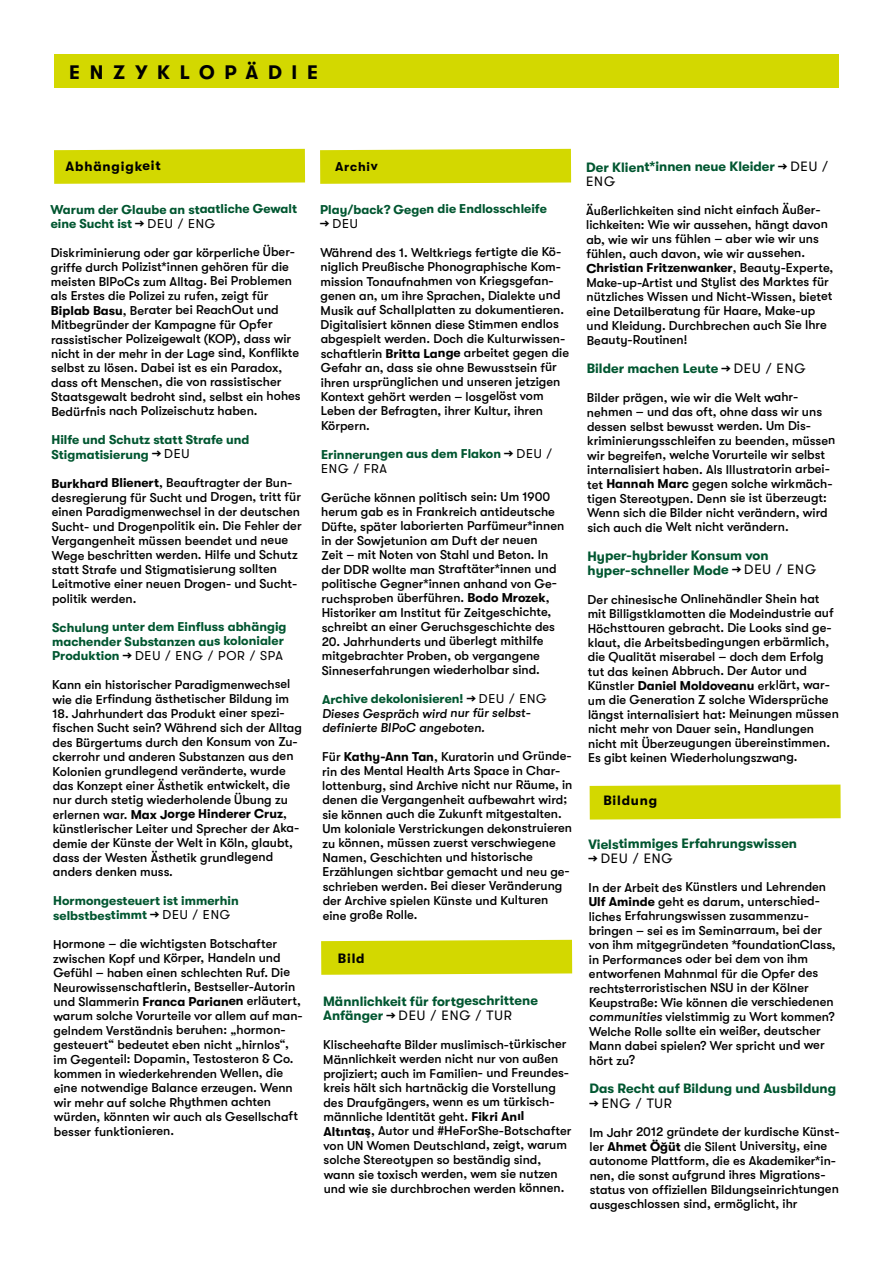
<style>
.page{position:relative;width:893px;height:1263px;background:#fff}
.page>*{position:absolute;margin:0;border:0;box-sizing:border-box;transform-origin:0 0}
.t1{font:700 19.5px "GT Walsheim";letter-spacing:.5em;color:#000}
.t2{font:700 13.5px/14.4px "GT Walsheim";letter-spacing:-.005em;color:#005630}
.t3{font:700 13.5px "GT Walsheim";letter-spacing:.055em;color:#000}
.t4{font:13.5px "GT Walsheim";letter-spacing:.055em;color:#000}
.t5{font:500 12.75px/14.4px "GT Walsheim";letter-spacing:-.005em;color:#000}
.t6{font:700 12.75px/14.5px "GT Walsheim";letter-spacing:-.005em;color:#005630}
.t7{font:12.75px "GT Walsheim Md Ob";color:#000}
.t8{font:700 12.75px "GT Walsheim";letter-spacing:.055em;color:#000}
.t9{font:12.75px "GT Walsheim";color:#000}
.s1{color:#000}
.s2{font-weight:400;color:#000}
.s3{font-weight:700}
.s4{font-size:12.75px;color:#000}
.s5{font-weight:700;font-size:12.75px}
.s6{font-family:"GT Walsheim Md Ob";font-weight:400}
</style>
<div class="page">
<div style="left:54px;top:54px;width:785px;height:34px;background:#d3d800"></div>
<svg style="left:54px;top:149px;width:251px;height:35px;background:#d4d909"></svg>
<svg style="left:320px;top:149px;width:251px;height:35px;background:#d4d90a"></svg>
<div style="left:321px;top:940px;width:251px;height:35px;background:#d3d800"></div>
<div style="left:590px;top:784px;width:251px;height:35px;background:#d3d800"></div>
<p class="t1" style="left:69px;top:61px;width:250px">ENZYKLOPÄDIE</p>
<p class="t3" style="left:65px;top:158px;width:97px">Abhängigkeit</p>
<p class="t6" style="left:51px;top:202px;width:248px">Warum der Glaube an staatliche Gewalt eine Sucht ist <span class="s1">→</span> <span class="s2">DEU / ENG</span></p>
<p class="t5" style="left:51px;top:245px;width:252px">Diskriminierung oder gar körperliche Über&shy;griffe durch Polizist*innen gehören für die meisten BIPoCs zum Alltag. Bei Problemen als Erstes die Polizei zu rufen, zeigt für <span class="s3">Biplab Basu</span>, Berater bei ReachOut und Mitbegründer der Kampagne für Opfer rassistischer Polizeigewalt (KOP), dass wir nicht in der mehr in der Lage sind, Konflikte selbst zu lösen. Dabei ist es ein Paradox, dass oft Menschen, die von rassistischer Staatsgewalt bedroht sind, selbst ein hohes Bedürfnis nach Polizeischutz haben.</p>
<p class="t6" style="left:51px;top:432px;width:200px">Hilfe und Schutz statt Strafe und<br>Stigmatisierung <span class="s1">→</span> <span class="s2">DEU</span></p>
<p class="t5" style="left:52px;top:475px;width:252px"><span class="s3">Burkhard Blienert</span>, Beauftragter der Bun&shy;desregierung für Sucht und Drogen, tritt für einen Paradigmenwechsel in der deutschen Sucht- und Drogenpolitik ein. Die Fehler der Vergangenheit müssen beendet und neue Wege beschritten werden. Hilfe und Schutz statt Strafe und Stigmatisierung sollten Leitmotive einer neuen Drogen- und Sucht&shy;politik werden.</p>
<p class="t6" style="left:52px;top:620px;width:236px">Schulung unter dem Einfluss abhängig machender Substanzen aus kolonialer<br>Produktion <span class="s1">→</span> <span class="s2">DEU / ENG / POR / SPA</span></p>
<p class="t5" style="left:52px;top:677px;width:240px">Kann ein historischer Paradigmenwechsel wie die Erfindung ästhetischer Bildung im</p>
<p class="t5" style="left:52px;top:706px;width:251px">18. Jahrhundert das Produkt einer spezi&shy;fischen Sucht sein? Während sich der Alltag des Bürgertums durch den Konsum von Zu&shy;ckerrohr und anderen Substanzen aus den Kolonien grundlegend veränderte, wurde das Konzept einer Ästhetik entwickelt, die nur durch stetig wiederholende Übung zu erlernen war. <span class="s3">Max Jorge Hinderer Cruz</span>, künstlerischer Leiter und Sprecher der Aka&shy;demie der Künste der Welt in Köln, glaubt, dass der Westen Ästhetik grundlegend anders denken muss.</p>
<p class="t6" style="left:53px;top:893px;width:187px">Hormongesteuert ist immerhin selbstbestimmt <span class="s1">→</span> <span class="s2">DEU / ENG</span></p>
<p class="t5" style="left:53px;top:936px;width:251px">Hormone – die wichtigsten Botschafter zwischen Kopf und Körper, Handeln und Gefühl – haben einen schlechten Ruf. Die Neurowissenschaftlerin, Bestseller-Autorin und Slammerin <span class="s3">Franca Parianen</span> erläutert, warum solche Vorurteile vor allem auf man&shy;gelndem Verständnis beruhen: „hormon&shy;gesteuert“ bedeutet eben nicht „hirnlos“, im Gegenteil: Dopamin, Testosteron &amp; Co. kommen in wiederkehrenden Wellen, die eine notwendige Balance erzeugen. Wenn wir mehr auf solche Rhythmen achten würden, könnten wir auch als Gesellschaft besser funktionieren.</p>
<p class="t8" style="left:335px;top:159px;width:44px">Archiv</p>
<p class="t6" style="left:320px;top:202px;width:228px">Play/back? Gegen die Endlosschleife</p>
<p class="t9" style="left:320px;top:217px;width:39px"><span class="s3">→</span> DEU</p>
<p class="t5" style="left:320px;top:245px;width:250px">Während des 1. Weltkriegs fertigte die Kö&shy;niglich Preußische Phonographische Kom&shy;mission Tonaufnahmen von Kriegsgefan&shy;genen an, um ihre Sprachen, Dialekte und Musik auf Schallplatten zu dokumentieren.<br>Digitalisiert können diese Stimmen endlos abgespielt werden. Doch die Kulturwissen&shy;schaftlerin <span class="s3">Britta Lange</span> arbeitet gegen die Gefahr an, dass sie ohne Bewusstsein für ihren ursprünglichen und unseren jetzigen Kontext gehört werden – losgelöst vom Leben der Befragten, ihrer Kultur, ihren Körpern.</p>
<p class="t6" style="left:321px;top:447px;width:233px">Erinnerungen aus dem Flakon <span class="s1">→</span> <span class="s2">DEU /<br>ENG / FRA</span></p>
<p class="t5" style="left:321px;top:490px;width:245px">Gerüche können politisch sein: Um 1900 herum gab es in Frankreich antideutsche Düfte, später laborierten Parfümeur*innen in der Sowjetunion am Duft der neuen<br>Zeit – mit Noten von Stahl und Beton. In der DDR wollte man Straftäter*innen und politische Gegner*innen anhand von Ge&shy;ruchsproben überführen. <span class="s3">Bodo Mrozek</span>, Historiker am Institut für Zeitgeschichte, schreibt an einer Geruchsgeschichte des</p>
<p class="t5" style="left:322px;top:634px;width:223px">20. Jahrhunderts und überlegt mithilfe mitgebrachter Proben, ob vergangene<br>Sinneserfahrungen wiederholbar sind.</p>
<p class="t6" style="left:322px;top:692px;width:226px">Archive dekolonisieren! <span class="s1">→</span> <span class="s2">DEU / ENG</span></p>
<p class="t7" style="left:322px;top:706px;width:210px">Dieses Gespräch wird nur für selbst-</p>
<p class="t7" style="left:322px;top:720px;width:164px">definierte BIPoC angeboten.</p>
<p class="t5" style="left:322px;top:749px;width:252px">Für <span class="s3">Kathy-Ann Tan</span>, Kuratorin und Gründe&shy;rin des Mental Health Arts Space in Char&shy;lottenburg, sind Archive nicht nur Räume, in denen die Vergangenheit aufbewahrt wird; sie können auch die Zukunft mitgestalten.<br>Um koloniale Verstrickungen dekonstruieren zu können, müssen zuerst verschwiegene Namen, Geschichten und historische Erzählungen sichtbar gemacht und neu ge&shy;schrieben werden. Bei dieser Veränderung der Archive spielen Künste und Kulturen eine große Rolle.</p>
<p class="t3" style="left:338px;top:950px;width:28px">Bild</p>
<p class="t2" style="left:323px;top:994px;width:216px">Männlichkeit für fortgeschrittene<br>Anfänger <span class="s4">→</span> <span class="s2">DEU / ENG / TUR</span></p>
<p class="t5" style="left:323px;top:1037px;width:250px">Klischeehafte Bilder muslimisch-türkischer Männlichkeit werden nicht nur von außen projiziert; auch im Familien- und Freundes&shy;kreis hält sich hartnäckig die Vorstellung des Draufgängers, wenn es um türkisch&shy;männliche Identität geht. <span class="s3">Fikri Anıl Altıntaş</span>, Autor und #HeForShe-Botschafter von UN Women Deutschland, zeigt, warum solche Stereotypen so beständig sind, wann sie toxisch werden, wem sie nutzen und wie sie durchbrochen werden können.</p>
<p class="t2" style="left:586px;top:159px;width:244px">Der Klient*innen neue Kleider <span class="s4">→</span> <span class="s2">DEU /<br>ENG</span></p>
<p class="t5" style="left:586px;top:203px;width:249px">Äußerlichkeiten sind nicht einfach Äußer&shy;lichkeiten: Wie wir aussehen, hängt davon ab, wie wir uns fühlen – aber wie wir uns fühlen, auch davon, wie wir aussehen.<br><span class="s3">Christian Fritzenwanker</span>, Beauty-Experte, Make-up-Artist und Stylist des Marktes für nützliches Wissen und Nicht-Wissen, bietet eine Detailberatung für Haare, Make-up und Kleidung. Durchbrechen auch Sie Ihre Beauty-Routinen!</p>
<p class="t2" style="left:587px;top:361px;width:220px">Bilder machen Leute <span class="s4">→</span> <span class="s2">DEU / ENG</span></p>
<p class="t5" style="left:587px;top:390px;width:250px">Bilder prägen, wie wir die Welt wahr&shy;nehmen – und das oft, ohne dass wir uns dessen selbst bewusst werden. Um Dis&shy;kriminierungsschleifen zu beenden, müssen wir begreifen, welche Vorurteile wir selbst internalisiert haben. Als Illustratorin arbei&shy;tet <span class="s3">Hannah Marc</span> gegen solche wirkmäch&shy;tigen Stereotypen. Denn sie ist überzeugt:<br>Wenn sich die Bilder nicht verändern, wird sich auch die Welt nicht verändern.</p>
<p class="t2" style="left:587px;top:548px;width:230px">Hyper-hybrider Konsum von hyper-schneller Mode <span class="s4">→</span> <span class="s2">DEU / ENG</span></p>
<p class="t5" style="left:588px;top:592px;width:253px">Der chinesische Onlinehändler Shein hat mit Billigstklamotten die Modeindustrie auf Höchsttouren gebracht. Die Looks sind ge&shy;klaut, die Arbeitsbedingungen erbärmlich, die Qualität miserabel – doch dem Erfolg tut das keinen Abbruch. Der Autor und Künstler <span class="s3">Daniel Moldoveanu</span> erklärt, war&shy;um die Generation Z solche Widersprüche längst internalisiert hat: Meinungen müssen nicht mehr von Dauer sein, Handlungen nicht mit Überzeugungen übereinstimmen.<br>Es gibt keinen Wiederholungszwang.</p>
<p class="t3" style="left:603px;top:793px;width:56px">Bildung</p>
<p class="t2" style="left:588px;top:836px;width:210px">Vielstimmiges Erfahrungswissen</p>
<p class="t4" style="left:589px;top:851px;width:86px"><span class="s5">→</span> DEU / ENG</p>
<p class="t5" style="left:589px;top:880px;width:249px">In der Arbeit des Künstlers und Lehrenden <span class="s3">Ulf Aminde</span> geht es darum, unterschied&shy;liches Erfahrungswissen zusammenzu&shy;bringen – sei es im Seminarraum, bei der von ihm mitgegründeten *foundationClass, in Performances oder bei dem von ihm entworfenen Mahnmal für die Opfer des rechtsterroristischen NSU in der Kölner Keupstraße: Wie können die verschiedenen <span class="s6">communities</span> vielstimmig zu Wort kommen?<br>Welche Rolle sollte ein weißer, deutscher Mann dabei spielen? Wer spricht und wer hört zu?</p>
<p class="t2" style="left:589px;top:1081px;width:248px">Das Recht auf Bildung und Ausbildung</p>
<p class="t4" style="left:589px;top:1095px;width:84px"><span class="s5">→</span> ENG / TUR</p>
<p class="t5" style="left:589px;top:1124px;width:252px">Im Jahr 2012 gründete der kurdische Künst&shy;ler <span class="s3">Ahmet Öğüt</span> die Silent University, eine autonome Plattform, die es Akademiker*in&shy;nen, die sonst aufgrund ihres Migrations&shy;status von offiziellen Bildungseinrichtungen ausgeschlossen sind, ermöglicht, ihr</p>
</div>
